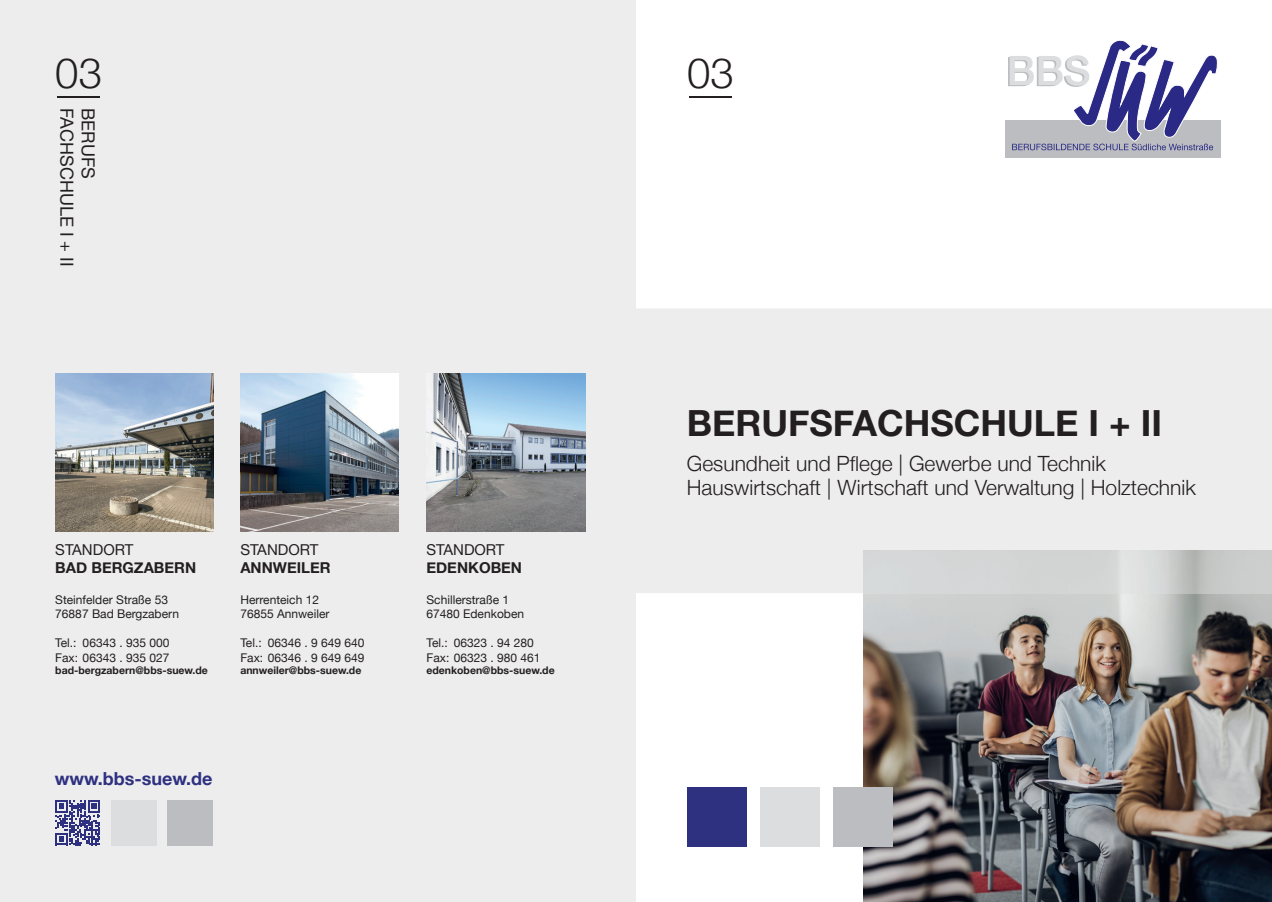
<style>
.page{position:relative;width:1272px;height:902px;background:#fff}
.page>*{position:absolute;margin:0;border:0;box-sizing:border-box;transform-origin:0 0}
.t1{font:300 42px "Helvetica Neue";color:#231f20}
.t2{font:700 36px "Helvetica Neue";color:#231f20}
.t3{font:300 21px/24px "Helvetica Neue";color:#231f20}
.t4{font:18px "Helvetica Neue";color:#231f20}
.t5{font:700 18px "Helvetica Neue";color:#2e3180}
.t6{font:700 15px "Helvetica Neue";color:#231f20}
.t7{font:15px "Helvetica Neue";color:#231f20}
.t8{font:12px/14.4px "Helvetica Neue";color:#231f20}
.t9{font:700 10.5px "Helvetica Neue";color:#231f20}
</style>
<div class="page">
<img style="left:863px;top:593px;width:408px;height:308px">
<div style="left:0;top:0;width:636px;height:901px;background:#ededee"></div>
<svg style="left:636px;top:309px;width:635px;height:284px;background:#eaeaeb"></svg>
<hr style="left:688px;top:97px;width:43px;height:1px;background:#231f20">
<hr style="left:57px;top:97px;width:43px;height:1px;background:#231f20">
<img style="left:55px;top:373px;width:159px;height:158px">
<img style="left:240px;top:373px;width:159px;height:158px">
<img style="left:426px;top:373px;width:159px;height:158px">
<div style="left:111px;top:799px;width:46px;height:46px;background:#dcdddf"></div>
<div style="left:167px;top:799px;width:46px;height:46px;background:#bcbdc0"></div>
<svg style="left:55px;top:800px;width:45px;height:45px"></svg>
<div style="left:686px;top:787px;width:60px;height:59px;background:#2e3180"></div>
<div style="left:759px;top:787px;width:60px;height:59px;background:#dcdddf"></div>
<div style="left:832px;top:787px;width:60px;height:59px;background:#bcbdc0"></div>
<div style="left:1005px;top:120px;width:215px;height:38px;background:#bcbdc0"></div>
<svg style="left:1008px;top:40px;width:210px;height:110px"></svg>
<h1 class="t1" style="left:55px;top:39px;width:48px">03</h1>
<h3 class="t4" style="left:80px;top:108px;width:160px;rotate:90deg">FACHSCHULE I + II</h3>
<h3 class="t4" style="left:101px;top:108px;width:72px;rotate:90deg">BERUFS</h3>
<p class="t7" style="left:55px;top:538px;width:80px">STANDORT</p>
<p class="t6" style="left:55px;top:555px;width:142px">BAD BERGZABERN</p>
<p class="t8" style="left:55px;top:593px;width:125px">Steinfelder Straße 53<br>76887 Bad Bergzabern</p>
<p class="t8" style="left:55px;top:636px;width:116px">Tel.:<br>Fax: 06343 . 935 027</p>
<p class="t9" style="left:55px;top:662px;width:154px">bad-bergzabern@bbs-suew.de</p>
<p class="t8" style="left:83px;top:636px;width:88px">06343 . 935 000</p>
<p class="t7" style="left:240px;top:538px;width:80px">STANDORT</p>
<p class="t6" style="left:240px;top:555px;width:92px">ANNWEILER</p>
<p class="t8" style="left:240px;top:593px;width:91px">Herrenteich 12<br>76855 Annweiler</p>
<p class="t8" style="left:240px;top:636px;width:126px">Tel.:<br>Fax: 06346 . 9 649 649</p>
<p class="t9" style="left:240px;top:662px;width:122px">annweiler@bbs-suew.de</p>
<p class="t8" style="left:268px;top:636px;width:98px">06346 . 9 649 640</p>
<h3 class="t5" style="left:55px;top:764px;width:159px">www.bbs-suew.de</h3>
<p class="t7" style="left:426px;top:538px;width:80px">STANDORT</p>
<p class="t6" style="left:426px;top:555px;width:97px">EDENKOBEN</p>
<p class="t8" style="left:426px;top:593px;width:99px">Schillerstraße 1<br>67480 Edenkoben</p>
<p class="t8" style="left:426px;top:636px;width:116px">Tel.:<br>Fax: 06323 . 980 461</p>
<p class="t9" style="left:426px;top:662px;width:130px">edenkoben@bbs-suew.de</p>
<p class="t8" style="left:454px;top:636px;width:82px">06323 . 94 280</p>
<h1 class="t1" style="left:687px;top:39px;width:48px">03</h1>
<h2 class="t2" style="left:686px;top:395px;width:476px">BERUFSFACHSCHULE I + II</h2>
<h3 class="t3" style="left:686px;top:450px;width:510px">Gesundheit und Pflege | Gewerbe und Technik<br>Hauswirtschaft | Wirtschaft und Verwaltung | Holztechnik</h3>
</div>
